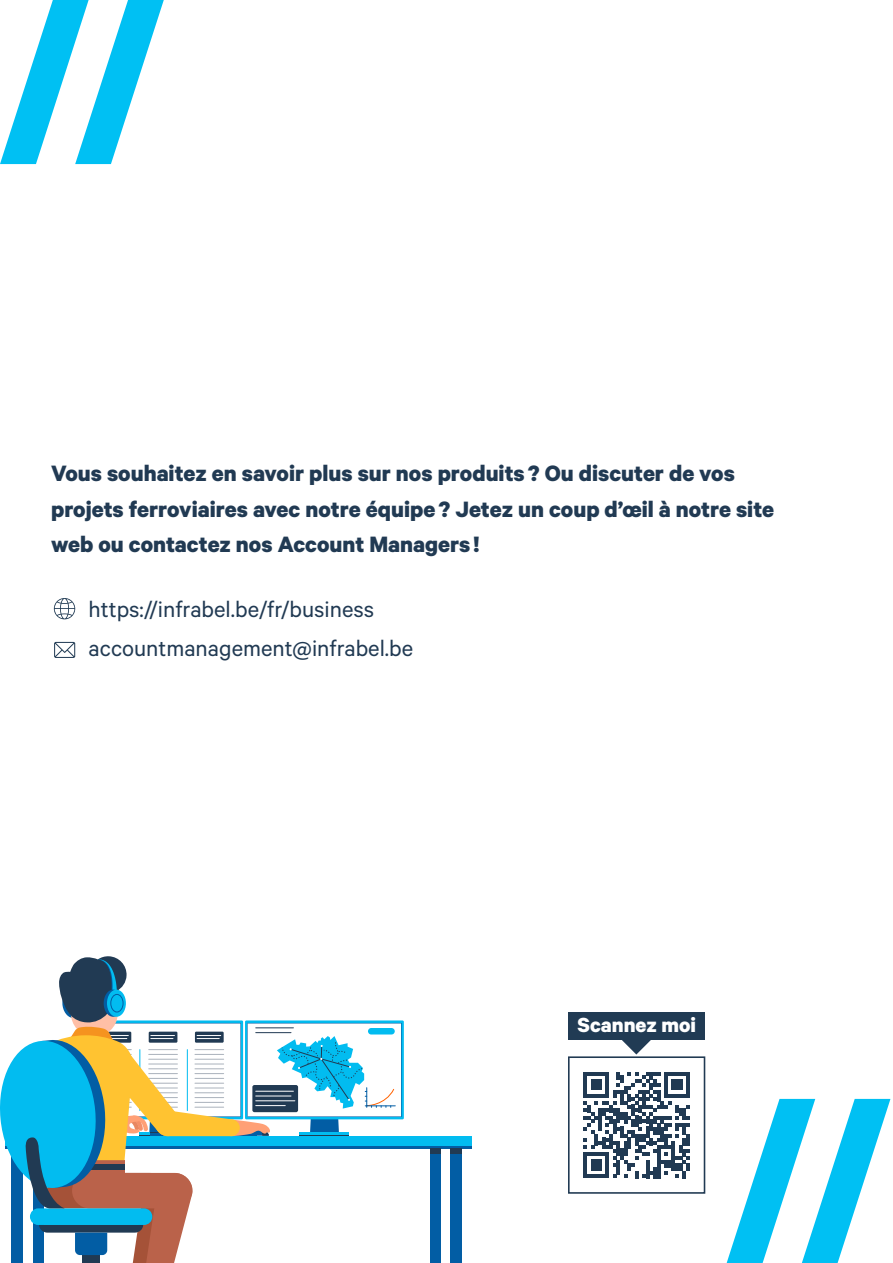
<style>
.page{position:relative;width:893px;height:1263px;background:#fff}
.page>*{position:absolute;margin:0;border:0;box-sizing:border-box;transform-origin:0 0}
.t1{font:700 25.05px/35.4px "Calibre";color:#213a53}
.t2{font:25.05px/39.6px "Calibre";color:#213a53}
.t3{font:700 22.95px "Calibre";color:#fff}
</style>
<div class="page">
<div style="left:5px;top:1136px;width:466px;height:10px;background:#02bcf0"></div>
<hr style="left:5px;top:1146px;width:466px;height:2px;background:#025da4">
<div style="left:450px;top:1148px;width:12px;height:115px;background:#025da4"></div>
<div style="left:450px;top:1148px;width:12px;height:6px;background:#213a53"></div>
<div style="left:430px;top:1148px;width:11px;height:115px;background:#025da4"></div>
<div style="left:430px;top:1148px;width:11px;height:6px;background:#213a53"></div>
<svg style="left:0;top:956px;width:402px;height:307px"></svg>
<svg style="left:54px;top:598px;width:21px;height:21px"></svg>
<svg style="left:54px;top:642px;width:21px;height:16px"></svg>
<svg style="left:583px;top:1072px;width:107px;height:106px"></svg>
<div style="left:568px;top:1056px;width:137px;height:138px;border:2px solid #213a53"></div>
<div style="left:568px;top:1012px;width:137px;height:28px;background:#213b54"></div>
<svg style="left:622px;top:1040px;width:29px;height:14px"></svg>
<svg style="left:727px;top:1099px;width:163px;height:164px"></svg>
<svg style="left:0;top:0;width:164px;height:164px"></svg>
<p class="t1" style="left:51px;top:455px;width:725px">Vous souhaitez en savoir plus sur nos produits ? Ou discuter de vos projets ferroviaires avec notre équipe ? Jetez un coup d’œil à notre site web ou contactez nos Account Managers !</p>
<p class="t2" style="left:89px;top:588px;width:326px">https://infrabel.be/fr/business accountmanagement@infrabel.be</p>
<p class="t3" style="left:577px;top:1011px;width:120px">Scannez moi</p>
</div>
